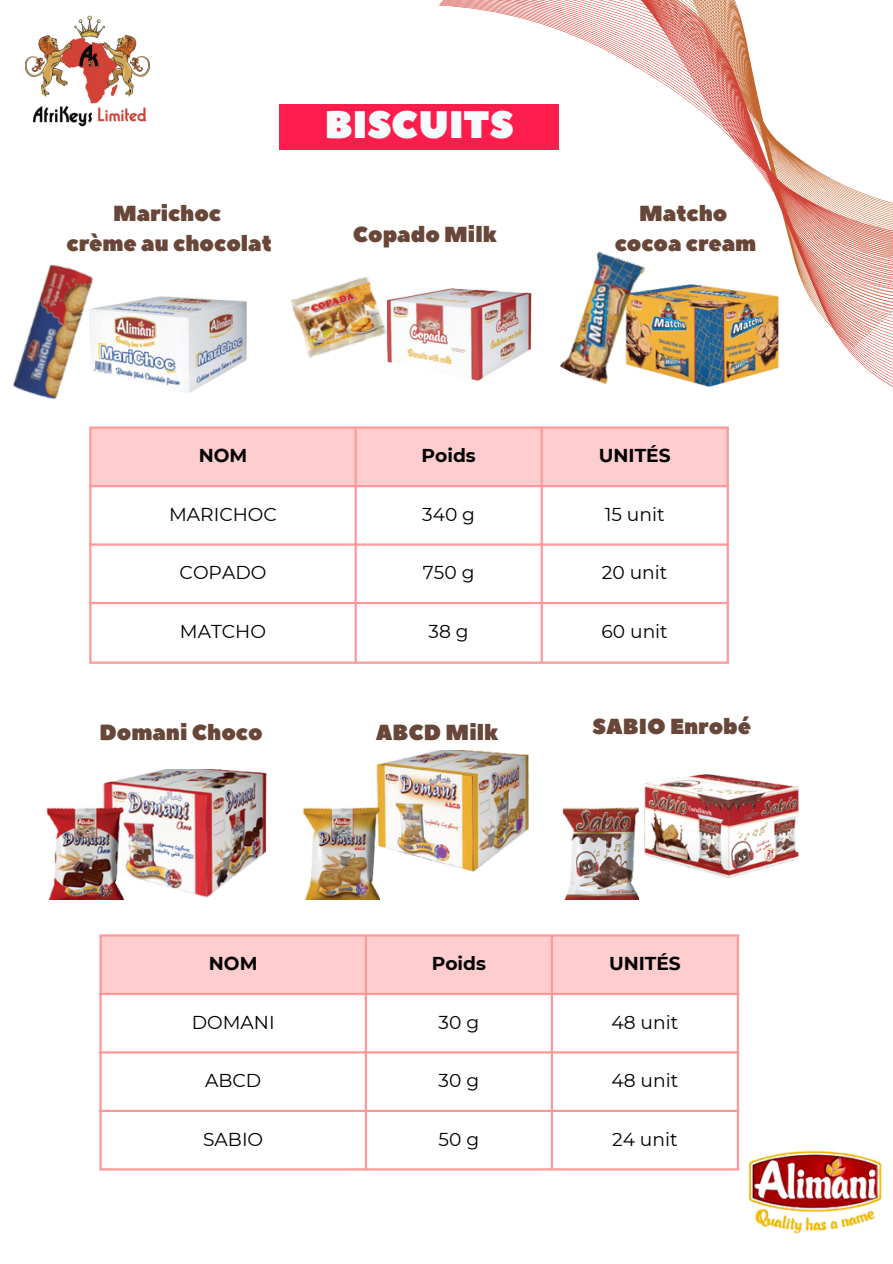
<style>
.page{position:relative;width:893px;height:1264px;background:#fff}
.page>*{position:absolute;margin:0;border:0;box-sizing:border-box;transform-origin:0 0}
.t1{font:38.25px "Peace Sans";color:#f5fafc}
.t2{font:21.75px "Peace Sans";color:#684638}
.t3{font:18.6px "Montserrat";color:#000}
.t4{font:700 18.6px "Montserrat";color:#000}
</style>
<div class="page">
<img style="left:140px;top:296px;width:107px;height:97px">
<img style="left:13px;top:264px;width:127px;height:136px">
<img style="left:387px;top:292px;width:40px;height:71px">
<img style="left:291px;top:277px;width:99px;height:83px">
<div style="left:91px;top:429px;width:635px;height:56px;background:#ffcdcd"></div>
<hr style="left:89px;top:429px;width:2px;height:232px;background:#f99">
<hr style="left:354px;top:429px;width:3px;height:232px;background:#f99">
<hr style="left:540px;top:429px;width:3px;height:232px;background:#f99">
<hr style="left:726px;top:429px;width:2px;height:232px;background:#f99">
<hr style="left:89px;top:426px;width:639px;height:3px;background:#f99">
<hr style="left:89px;top:485px;width:639px;height:2px;background:#f99">
<hr style="left:89px;top:543px;width:639px;height:2px;background:#f99">
<hr style="left:89px;top:602px;width:639px;height:2px;background:#f99">
<hr style="left:89px;top:661px;width:639px;height:2px;background:#f99">
<img style="left:100px;top:769px;width:167px;height:131px">
<img style="left:376px;top:750px;width:153px;height:122px">
<img style="left:562px;top:807px;width:76px;height:92px">
<img style="left:644px;top:774px;width:155px;height:104px">
<img style="left:46px;top:791px;width:81px;height:108px">
<img style="left:303px;top:791px;width:76px;height:108px">
<div style="left:102px;top:936px;width:634px;height:56px;background:#ffcdcd"></div>
<hr style="left:99px;top:936px;width:3px;height:232px;background:#f99">
<hr style="left:365px;top:936px;width:2px;height:232px;background:#f99">
<hr style="left:550px;top:936px;width:3px;height:232px;background:#f99">
<hr style="left:736px;top:936px;width:3px;height:232px;background:#f99">
<hr style="left:99px;top:934px;width:640px;height:2px;background:#f99">
<hr style="left:99px;top:992px;width:640px;height:3px;background:#f99">
<hr style="left:99px;top:1051px;width:640px;height:2px;background:#f99">
<hr style="left:99px;top:1109px;width:640px;height:2px;background:#f99">
<hr style="left:99px;top:1168px;width:640px;height:2px;background:#f99">
<div style="left:280px;top:104px;width:278px;height:45px;background:#fd1d4c"></div>
<img style="left:25px;top:15px;width:125px;height:112px">
<img style="left:748px;top:1150px;width:134px;height:83px">
<svg style="left:427px;top:0;width:465px;height:387px"></svg>
<p class="t1" style="left:325px;top:100px;width:190px">BISCUITS</p>
<p class="t2" style="left:113px;top:199px;width:109px">Marichoc</p>
<p class="t2" style="left:67px;top:229px;width:207px">crème au chocolat</p>
<p class="t2" style="left:353px;top:220px;width:145px">Copado Milk</p>
<p class="t2" style="left:639px;top:199px;width:90px">Matcho</p>
<p class="t2" style="left:614px;top:229px;width:143px">cocoa cream</p>
<p class="t4" style="left:199px;top:444px;width:50px">NOM</p>
<p class="t4" style="left:421px;top:444px;width:56px">Poids</p>
<p class="t4" style="left:598px;top:444px;width:73px">UNITÉS</p>
<p class="t3" style="left:169px;top:503px;width:109px">MARICHOC</p>
<p class="t3" style="left:422px;top:503px;width:54px">340 g</p>
<p class="t3" style="left:604px;top:503px;width:61px">15 unit</p>
<p class="t3" style="left:179px;top:561px;width:88px">COPADO</p>
<p class="t3" style="left:423px;top:561px;width:53px">750 g</p>
<p class="t3" style="left:602px;top:561px;width:67px">20 unit</p>
<p class="t3" style="left:180px;top:620px;width:88px">MATCHO</p>
<p class="t3" style="left:428px;top:620px;width:42px">38 g</p>
<p class="t3" style="left:601px;top:620px;width:68px">60 unit</p>
<p class="t2" style="left:99px;top:718px;width:165px">Domani Choco</p>
<p class="t2" style="left:376px;top:718px;width:124px">ABCD Milk</p>
<p class="t2" style="left:592px;top:712px;width:160px">SABIO Enrobé</p>
<p class="t4" style="left:209px;top:952px;width:50px">NOM</p>
<p class="t4" style="left:431px;top:952px;width:56px">Poids</p>
<p class="t4" style="left:609px;top:952px;width:73px">UNITÉS</p>
<p class="t3" style="left:192px;top:1010px;width:84px">DOMANI</p>
<p class="t3" style="left:438px;top:1010px;width:42px">30 g</p>
<p class="t3" style="left:611px;top:1010px;width:68px">48 unit</p>
<p class="t3" style="left:205px;top:1069px;width:58px">ABCD</p>
<p class="t3" style="left:438px;top:1069px;width:42px">30 g</p>
<p class="t3" style="left:611px;top:1069px;width:68px">48 unit</p>
<p class="t3" style="left:203px;top:1127px;width:62px">SABIO</p>
<p class="t3" style="left:438px;top:1127px;width:42px">50 g</p>
<p class="t3" style="left:612px;top:1127px;width:67px">24 unit</p>
</div>
